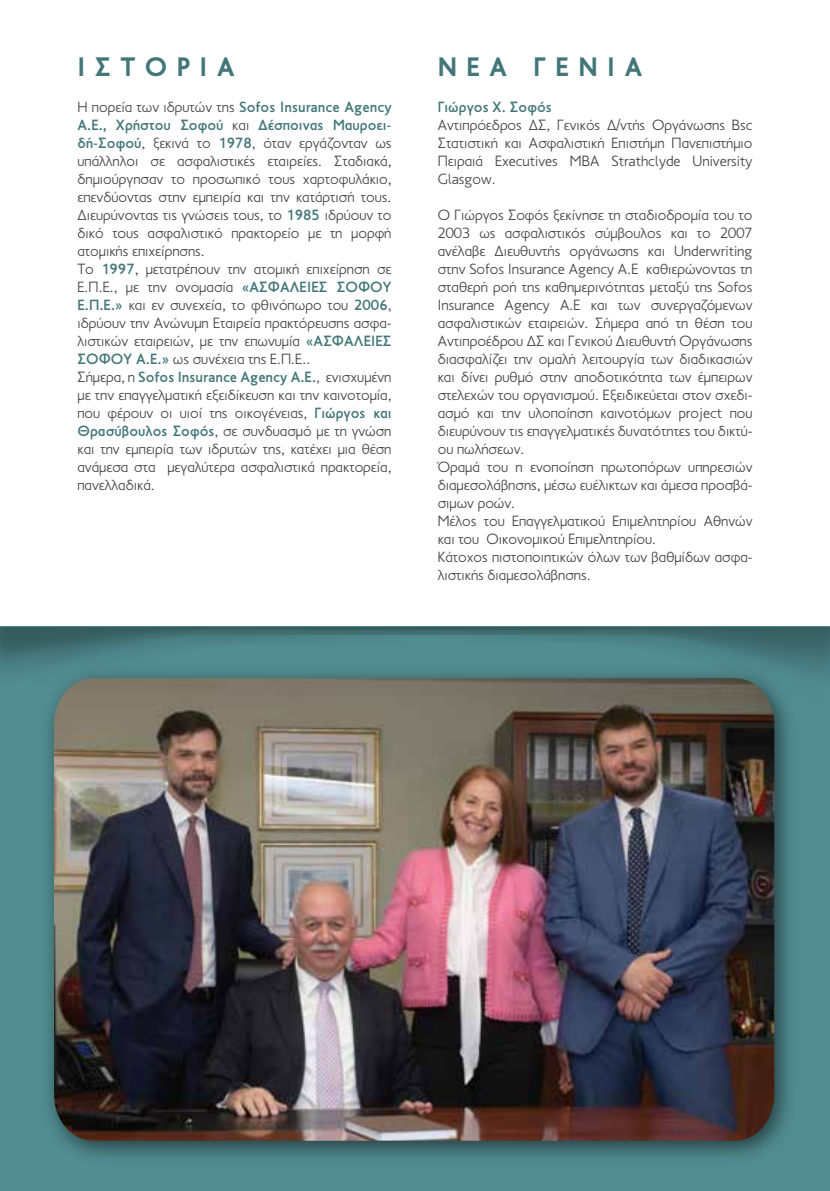
<style>
.page{position:relative;width:830px;height:1191px;background:#fff}
.page>*{position:absolute;margin:0;border:0;box-sizing:border-box;transform-origin:0 0}
.t1{font:700 27px "PF Transport";letter-spacing:.35em;color:#437679}
.t2{font:300 15px/18px "PF Transport";color:#414142}
.t3{font:500 15px "PF Transport";color:#437679}
.s1{font-weight:500;color:#437679}
</style>
<div class="page">
<div style="left:0;top:626px;width:829px;height:565px;background:#528d91"></div>
<svg style="left:0;top:627px;width:829px;height:49px"></svg>
<img style="left:28px;top:637px;width:784px;height:520px">
<img style="left:54px;top:678px;width:719px;height:462px">
<h1 class="t1" style="left:78px;top:51px;width:158px">ΙΣΤΟΡΙΑ</h1>
<h1 class="t1" style="left:437px;top:51px;width:206px">ΝΕΑ ΓΕΝΙΑ</h1>
<p class="t3" style="left:437px;top:98px;width:116px">Γιώργος X. Σοφός</p>
<p class="t2" style="left:437px;top:116px;width:316px;text-align:justify">Αντιπρόεδρος ∆Σ, Γενικός ∆/ντής Οργάνωσης Bsc Στατιστική και Ασφαλιστική Επιστήµη Πανεπιστήµιο Πειραιά Executives MBA Strathclyde University Glasgow.</p>
<p class="t2" style="left:437px;top:206px;width:316px">Ο Γιώργος Σοφός ξεκίνησε τη σταδιοδροµία του το 2003 ως ασφαλιστικός σύµβουλος και το 2007 ανέλαβε ∆ιευθυντής οργάνωσης και Underwriting στην Sofos Insurance Agency A.E καθιερώνοντας τη σταθερή ροή της καθηµερινότητας µεταξύ της Sofos Insurance Agency A.E και των συνεργαζόµενων ασφαλιστικών εταιρειών. Σήµερα από τη θέση του Αντιπροέδρου ∆Σ και Γενικού ∆ιευθυντή Οργάνωσης διασφαλίζει την οµαλή λειτουργία των διαδικασιών και δίνει ρυθµό στην αποδοτικότητα των έµπειρων στελεχών του οργανισµού. Εξειδικεύεται στον σχεδι&shy;ασµό και την υλοποίηση καινοτόµων project που διευρύνουν τις επαγγελµατικές δυνατότητες του δικτύ&shy;ου πωλήσεων.<br>Όραµά του η ενοποίηση πρωτοπόρων υπηρεσιών διαµεσολάβησης, µέσω ευέλικτων και άµεσα προσβά&shy;σιµων ροών.<br>Μέλος του Επαγγελµατικού Επιµελητηρίου Αθηνών και του Οικονοµικού Επιµελητηρίου.<br>Kάτοχος πιστοποιητικών όλων των βαθµίδων ασφα&shy;λιστικής διαµεσολάβησης.</p>
<p class="t2" style="left:77px;top:98px;width:315px">Η πορεία των ιδρυτών της <span class="s1">Sofos Insurance Agency Α.Ε., Χρήστου Σοφού</span> και <span class="s1">∆έσποινας Μαυροει&shy;δή-Σοφού</span>, ξεκινά το <span class="s1">1978</span>, όταν εργάζονταν ως υπάλληλοι σε ασφαλιστικές εταιρείες. Σταδιακά, δηµιούργησαν το προσωπικό τους χαρτοφυλάκιο, επενδύοντας στην εµπειρία και την κατάρτισή τους. ∆ιευρύνοντας τις γνώσεις τους, το <span class="s1">1985</span> ιδρύουν το δικό τους ασφαλιστικό πρακτορείο µε τη µορφή ατοµικής επιχείρησης.<br>Το <span class="s1">1997</span>, µετατρέπουν την ατοµική επιχείρηση σε Ε.Π.Ε., µε την ονοµασία <span class="s1">«ΑΣΦΑΛΕΙΕΣ ΣΟΦΟΥ Ε.Π.Ε.»</span> και εν συνεχεία, το φθινόπωρο του <span class="s1">2006</span>, ιδρύουν την Ανώνυµη Εταιρεία πρακτόρευσης ασφα&shy;λιστικών εταιρειών, µε την επωνυµία <span class="s1">«ΑΣΦΑΛΕΙΕΣ ΣΟΦΟΥ Α.Ε.»</span> ως συνέχεια της Ε.Π.Ε..<br>Σήµερα, η <span class="s1">Sofos Insurance Agency Α.Ε.</span>, ενισχυµένη µε την επαγγελµατική εξειδίκευση και την καινοτοµία, που φέρουν οι υιοί της οικογένειας, <span class="s1">Γιώργος και Θρασύβουλος Σοφός</span>, σε συνδυασµό µε τη γνώση και την εµπειρία των ιδρυτών της, κατέχει µια θέση ανάµεσα στα µεγαλύτερα ασφαλιστικά πρακτορεία, πανελλαδικά.</p>
</div>
